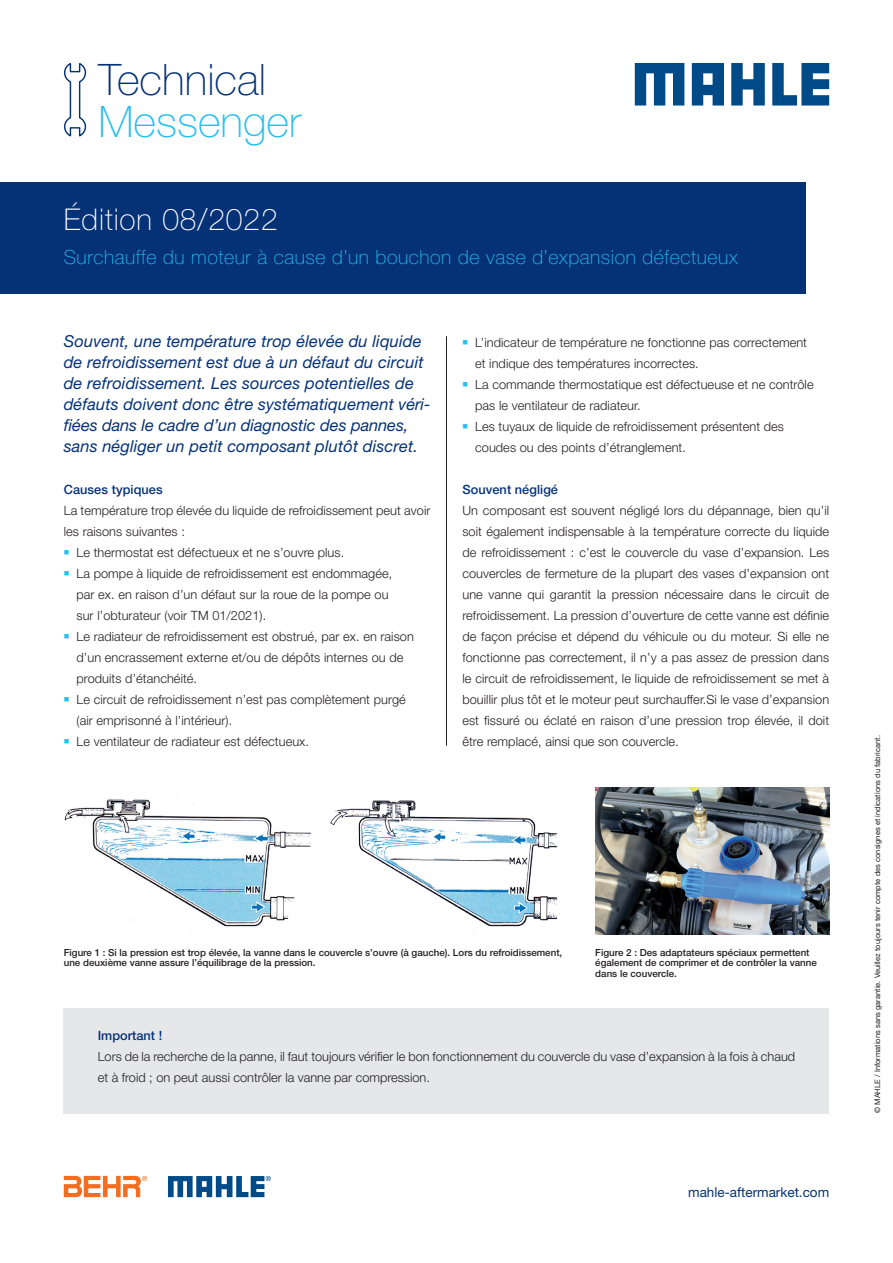
<style>
.page{position:relative;width:893px;height:1263px;background:#fff}
.page>*{position:absolute;margin:0;border:0;box-sizing:border-box;transform-origin:0 0}
.t1{font:100 43.5px "Helvetica Neue LT Pro";color:#053276}
.t2{font:100 43.5px "Helvetica Neue LT Pro";color:#26bff0}
.t3{font:100 30px "Helvetica Neue LT Pro";letter-spacing:.03em;color:#fff}
.t4{font:100 19.5px "Helvetica Neue LT Pro";letter-spacing:.03em;color:#26bff0}
.t5{font:italic 16.5px/21px "Helvetica Neue LT Pro";letter-spacing:.005em;color:#053276}
.t6{font:13.5px "Helvetica Neue LT Pro";color:#053276}
.t7{font:300 12.75px/21px "Helvetica Neue LT Pro";letter-spacing:.005em;color:#231f20}
.t8{font:500 12.75px "Helvetica Neue LT Pro";letter-spacing:.005em;color:#053276}
.t9{font:500 9.75px/10.5px "Helvetica Neue LT Pro";color:#231f20}
.t10{font:7.5px "Helvetica Neue LT Com";letter-spacing:.005em;color:#231f20}
.s1{color:#26bff0}
</style>
<div class="page">
<svg style="left:64px;top:63px;width:23px;height:74px"></svg>
<hr style="left:446px;top:336px;width:1px;height:410px;background:#231f20">
<div style="left:0;top:183px;width:805px;height:111px;background:#053276"></div>
<div style="left:64px;top:1008px;width:765px;height:105px;background:#e6e7e9"></div>
<svg style="left:168px;top:1176px;width:103px;height:21px"></svg>
<svg style="left:64px;top:1175px;width:83px;height:22px"></svg>
<img style="left:64px;top:799px;width:246px;height:133px">
<img style="left:330px;top:800px;width:228px;height:131px">
<img style="left:595px;top:788px;width:234px;height:147px">
<svg style="left:635px;top:63px;width:49px;height:43px"></svg>
<svg style="left:731px;top:63px;width:34px;height:43px"></svg>
<svg style="left:772px;top:63px;width:57px;height:43px"></svg>
<svg style="left:692px;top:63px;width:32px;height:43px"></svg>
<h1 class="t1" style="left:98px;top:53px;width:169px">Technical</h1>
<h1 class="t2" style="left:98px;top:95px;width:204px">Messenger</h1>
<h2 class="t3" style="left:64px;top:201px;width:216px">Édition 08/2022</h2>
<h3 class="t4" style="left:64px;top:245px;width:675px">Surchauffe du moteur à cause d’un bouchon de vase d’expansion défectueux</h3>
<p class="t5" style="left:64px;top:330px;width:368px">Souvent, une température trop élevée du liquide de refroidissement est due à un défaut du circuit de refroidissement. Les sources potentielles de défauts doivent donc être systématiquement véri&shy;fiées dans le cadre d’un diagnostic des pannes, sans négliger un petit composant plutôt discret.</p>
<p class="t8" style="left:64px;top:481px;width:100px">Causes typiques</p>
<p class="t7" style="left:64px;top:499px;width:368px">La température trop élevée du liquide de refroidissement peut avoir les raisons suivantes :</p>
<p class="t7" style="left:64px;top:541px;width:282px"><span class="s1">■</span> Le thermostat est défectueux et ne s’ouvre plus.</p>
<p class="t7" style="left:77px;top:562px;width:317px;text-indent:-13px"><span class="s1">■</span> La pompe à liquide de refroidissement est endommagée, par ex. en raison d’un défaut sur la roue de la pompe ou sur l’obturateur (voir TM 01/2021).</p>
<p class="t7" style="left:77px;top:625px;width:339px;text-indent:-13px"><span class="s1">■</span> Le radiateur de refroidissement est obstrué, par ex. en raison d’un encrassement externe et/ou de dépôts internes ou de produits d’étanchéité.</p>
<p class="t7" style="left:77px;top:688px;width:331px;text-indent:-13px"><span class="s1">■</span> Le circuit de refroidissement n’est pas complètement purgé (air emprisonné à l’intérieur).</p>
<p class="t7" style="left:64px;top:730px;width:247px"><span class="s1">■</span> Le ventilateur de radiateur est défectueux.</p>
<p class="t7" style="left:475px;top:331px;width:333px;text-indent:-13px"><span class="s1">■</span> L’indicateur de température ne fonctionne pas correctement et indique des températures incorrectes.</p>
<p class="t7" style="left:475px;top:373px;width:340px;text-indent:-13px"><span class="s1">■</span> La commande thermostatique est défectueuse et ne contrôle pas le ventilateur de radiateur.</p>
<p class="t7" style="left:475px;top:415px;width:310px;text-indent:-13px"><span class="s1">■</span> Les tuyaux de liquide de refroidissement présentent des coudes ou des points d’étranglement.</p>
<p class="t8" style="left:462px;top:481px;width:97px">Souvent négligé</p>
<p class="t7" style="left:462px;top:499px;width:368px;text-align:justify">Un composant est souvent négligé lors du dépannage, bien qu’il soit également indispensable à la température correcte du liquide de refroidissement : c’est le couvercle du vase d’expansion. Les couvercles de fermeture de la plupart des vases d’expansion ont une vanne qui garantit la pression nécessaire dans le circuit de refroidissement. La pression d’ouverture de cette vanne est définie de façon précise et dépend du véhicule ou du moteur. Si elle ne fonctionne pas correctement, il n’y a pas assez de pression dans le circuit de refroidissement, le liquide de refroidissement se met à bouillir plus tôt et le moteur peut surchauffer.Si le vase d’expansion est fissuré ou éclaté en raison d’une pression trop élevée, il doit être remplacé, ainsi que son couvercle.</p>
<p class="t9" style="left:64px;top:947px;width:500px">Figure 1 : Si la pression est trop élevée, la vanne dans le couvercle s’ouvre (à gauche). Lors du refroidissement, une deuxième vanne assure l’équilibrage de la pression.</p>
<p class="t9" style="left:595px;top:947px;width:223px">Figure 2 : Des adaptateurs spéciaux permettent également de comprimer et de contrôler la vanne dans le couvercle.</p>
<p class="t8" style="left:98px;top:1027px;width:66px">Important !</p>
<p class="t7" style="left:98px;top:1045px;width:699px">Lors de la recherche de la panne, il faut toujours vérifier le bon fonctionnement du couvercle du vase d’expansion à la fois à chaud et à froid ; on peut aussi contrôler la vanne par compression.</p>
<p class="t6" style="left:688px;top:1184px;width:143px">mahle-aftermarket.com</p>
<p class="t10" style="left:873px;top:1113px;width:379px;rotate:-90deg">© MAHLE / Informations sans garantie. Veuillez toujours tenir compte des consignes et indications du fabricant.</p>
</div>
